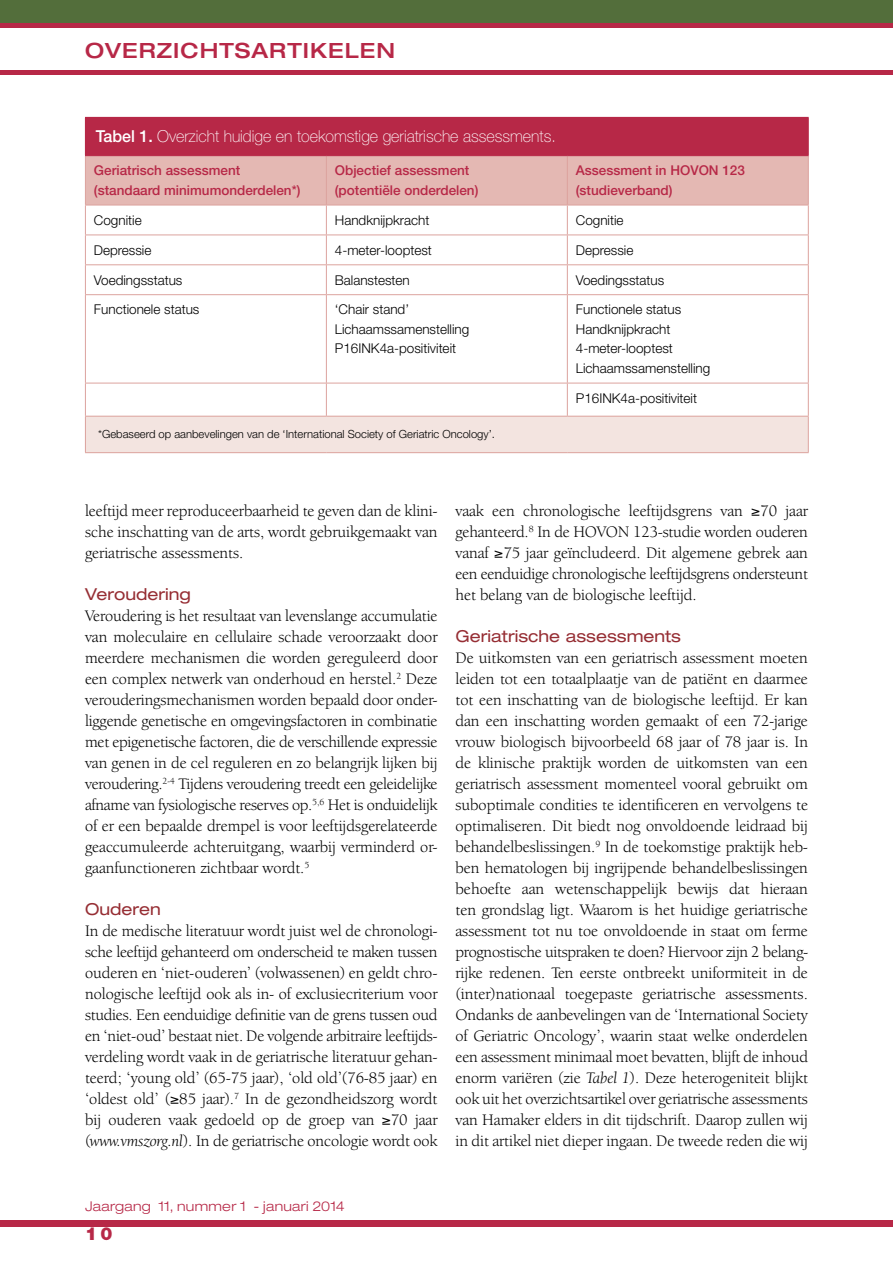
<style>
.page{position:relative;width:893px;height:1263px;background:#fff}
.page>*{position:absolute;margin:0;border:0;box-sizing:border-box;transform-origin:0 0}
.t1{font:500 expanded 21px "Helvetica Neue LT Std";letter-spacing:.05em;color:#b72847}
.t2{font:900 18px "Helvetica Neue LT Std";color:#b72847}
.t3{font:16.5px/21px "Berkeley Oldstyle IT Cby BT";color:#000;text-align:justify}
.t4{font:100 16.5px "Helvetica Neue LT Std";color:#fff}
.t5{font:expanded 16.5px "Helvetica Neue LT Std";color:#962e34}
.t6{font:300 13.5px/19.5px "Helvetica Neue LT Std";color:#000}
.t7{font:500 13.5px/19.5px "Helvetica Neue LT Std";color:#b72847}
.t8{font:300 expanded 13.5px "Helvetica Neue LT Std";letter-spacing:.02em;color:#b72847}
.t9{font:300 11.25px "Helvetica Neue LT Std";color:#000}
.s1{font-weight:500}
.s2{font-style:italic}
</style>
<div class="page">
<div style="left:0;top:0;width:893px;height:23px;background:#536e3b"></div>
<div style="left:0;top:1220px;width:893px;height:7px;background:#b72847"></div>
<hr style="left:0;top:70px;width:893px;height:4px;background:#b72847">
<div style="left:0;top:23px;width:893px;height:5px;background:#b72847"></div>
<div style="left:85px;top:117px;width:723px;height:39px;background:#b72847"></div>
<div style="left:86px;top:156px;width:722px;height:49px;background:#e4b8b3"></div>
<svg style="left:86px;top:206px;width:722px;height:210px"></svg>
<div style="left:85px;top:416px;width:723px;height:37px;background:#f3e4e0"></div>
<hr style="left:85px;top:156px;width:1px;height:49px;background:#dca39e">
<hr style="left:326px;top:156px;width:1px;height:49px;background:#dca39e">
<hr style="left:567px;top:156px;width:1px;height:49px;background:#dca39e">
<hr style="left:808px;top:156px;width:1px;height:49px;background:#dca39e">
<hr style="left:85px;top:205px;width:241px;height:1px;background:#dca39e">
<hr style="left:85px;top:205px;width:1px;height:30px;background:#dca39e">
<hr style="left:326px;top:205px;width:241px;height:1px;background:#dca39e">
<hr style="left:326px;top:205px;width:1px;height:30px;background:#dca39e">
<hr style="left:567px;top:205px;width:242px;height:1px;background:#dca39e">
<hr style="left:567px;top:205px;width:1px;height:30px;background:#dca39e">
<hr style="left:808px;top:205px;width:1px;height:30px;background:#dca39e">
<hr style="left:85px;top:235px;width:241px;height:1px;background:#dca39e">
<hr style="left:326px;top:235px;width:241px;height:1px;background:#dca39e">
<hr style="left:567px;top:235px;width:242px;height:1px;background:#dca39e">
<hr style="left:85px;top:264px;width:241px;height:1px;background:#dca39e">
<svg style="left:85px;top:235px;width:1px;height:59px"></svg>
<hr style="left:326px;top:264px;width:241px;height:1px;background:#dca39e">
<svg style="left:326px;top:235px;width:1px;height:59px"></svg>
<hr style="left:567px;top:264px;width:242px;height:1px;background:#dca39e">
<svg style="left:567px;top:235px;width:1px;height:59px"></svg>
<svg style="left:808px;top:235px;width:1px;height:59px"></svg>
<hr style="left:85px;top:294px;width:241px;height:1px;background:#dca39e">
<hr style="left:85px;top:295px;width:1px;height:88px;background:#dca39e">
<hr style="left:326px;top:294px;width:241px;height:1px;background:#dca39e">
<hr style="left:326px;top:295px;width:1px;height:88px;background:#dca39e">
<hr style="left:567px;top:294px;width:242px;height:1px;background:#dca39e">
<hr style="left:567px;top:295px;width:1px;height:88px;background:#dca39e">
<hr style="left:808px;top:295px;width:1px;height:88px;background:#dca39e">
<hr style="left:85px;top:383px;width:241px;height:1px;background:#dca39e">
<hr style="left:85px;top:383px;width:1px;height:33px;background:#dca39e">
<hr style="left:326px;top:383px;width:241px;height:1px;background:#dca39e">
<hr style="left:326px;top:383px;width:1px;height:33px;background:#dca39e">
<hr style="left:567px;top:383px;width:242px;height:1px;background:#dca39e">
<hr style="left:567px;top:383px;width:1px;height:33px;background:#dca39e">
<hr style="left:808px;top:383px;width:1px;height:33px;background:#dca39e">
<hr style="left:85px;top:416px;width:241px;height:1px;background:#dca39e">
<hr style="left:85px;top:417px;width:1px;height:35px;background:#dca39e">
<hr style="left:326px;top:416px;width:241px;height:1px;background:#dca39e">
<hr style="left:567px;top:416px;width:242px;height:1px;background:#dca39e">
<hr style="left:808px;top:417px;width:1px;height:35px;background:#dca39e">
<hr style="left:85px;top:452px;width:241px;height:1px;background:#dca39e">
<hr style="left:326px;top:452px;width:241px;height:1px;background:#dca39e">
<hr style="left:567px;top:452px;width:242px;height:1px;background:#dca39e">
<hr style="left:567px;top:117px;width:242px;height:1px;background:#b72847">
<hr style="left:808px;top:118px;width:1px;height:37px;background:#b72847">
<hr style="left:567px;top:155px;width:242px;height:1px;background:#b72847">
<p class="t1" style="left:85px;top:37px;width:312px">OVERZICHTSARTIKELEN</p>
<p class="t4" style="left:96px;top:127px;width:462px"><span class="s1">Tabel 1.</span> Overzicht huidige en toekomstige geriatrische assessments.</p>
<p class="t7" style="left:94px;top:161px;width:208px">Geriatrisch assessment (standaard minimumonderdelen*)</p>
<p class="t7" style="left:335px;top:161px;width:145px">Objectief assessment (potentiële onderdelen)</p>
<p class="t7" style="left:576px;top:161px;width:171px">Assessment in HOVON 123 (studieverband)</p>
<p class="t6" style="left:94px;top:210px;width:49px">Cognitie</p>
<p class="t6" style="left:335px;top:210px;width:96px">Handknijpkracht</p>
<p class="t6" style="left:576px;top:210px;width:49px">Cognitie</p>
<p class="t6" style="left:94px;top:240px;width:59px">Depressie</p>
<p class="t6" style="left:335px;top:240px;width:99px">4-meter-looptest</p>
<p class="t6" style="left:576px;top:240px;width:59px">Depressie</p>
<p class="t6" style="left:94px;top:270px;width:90px">Voedingsstatus</p>
<p class="t6" style="left:335px;top:270px;width:77px">Balanstesten</p>
<p class="t6" style="left:576px;top:270px;width:90px">Voedingsstatus</p>
<p class="t6" style="left:94px;top:300px;width:107px">Functionele status</p>
<p class="t6" style="left:335px;top:300px;width:136px">‘Chair stand’<br>Lichaamssamenstelling<br>P16INK4a-positiviteit</p>
<p class="t6" style="left:576px;top:300px;width:136px">Functionele status<br>Handknijpkracht<br>4-meter-looptest<br>Lichaamssamenstelling</p>
<p class="t6" style="left:576px;top:388px;width:123px">P16INK4a-positiviteit</p>
<p class="t9" style="left:98px;top:428px;width:398px">*Gebaseerd op aanbevelingen van de ‘International Society of Geriatric Oncology’.</p>
<p class="t3" style="left:85px;top:500px;width:354px">leeftijd meer reproduceerbaarheid te geven dan de klini&shy;sche inschatting van de arts, wordt gebruikgemaakt van geriatrische assessments.</p>
<p class="t5" style="left:85px;top:584px;width:107px">Veroudering</p>
<p class="t3" style="left:85px;top:605px;width:354px">Veroudering is het resultaat van levenslange accumulatie van moleculaire en cellulaire schade veroorzaakt door meerdere mechanismen die worden gereguleerd door een complex netwerk van onderhoud en herstel.<sup>2</sup> Deze verouderingsmechanismen worden bepaald door onder&shy;liggende genetische en omgevingsfactoren in combinatie met epigenetische factoren, die de verschillende expressie van genen in de cel reguleren en zo belangrijk lijken bij veroudering.<sup>2-4</sup> Tijdens veroudering treedt een geleidelijke afname van fysiologische reserves op.<sup>5,6</sup> Het is onduidelijk of er een bepaalde drempel is voor leeftijdsgerelateerde geaccumuleerde achteruitgang, waarbij verminderd or&shy;gaanfunctioneren zichtbaar wordt.<sup>5</sup></p>
<p class="t5" style="left:85px;top:899px;width:77px">Ouderen</p>
<p class="t3" style="left:85px;top:920px;width:354px">In de medische literatuur wordt juist wel de chronologi&shy;sche leeftijd gehanteerd om onderscheid te maken tussen ouderen en ‘niet-ouderen’ (volwassenen) en geldt chro&shy;nologische leeftijd ook als in- of exclusiecriterium voor studies. Een eenduidige definitie van de grens tussen oud en ‘niet-oud’ bestaat niet. De volgende arbitraire leeftijds&shy;verdeling wordt vaak in de geriatrische literatuur gehan&shy;teerd; ‘young old’ (65-75 jaar), ‘old old’(76-85 jaar) en ‘oldest old’ (≥85 jaar).<sup>7</sup> In de gezondheidszorg wordt bij ouderen vaak gedoeld op de groep van ≥70 jaar (<span class="s2">www.vmszorg.nl</span>). In de geriatrische oncologie wordt ook</p>
<p class="t3" style="left:455px;top:500px;width:354px">vaak een chronologische leeftijdsgrens van ≥70 jaar gehanteerd.<sup>8</sup> In de HOVON 123-studie worden ouderen vanaf ≥75 jaar geïncludeerd. Dit algemene gebrek aan een eenduidige chronologische leeftijdsgrens ondersteunt het belang van de biologische leeftijd.</p>
<p class="t5" style="left:455px;top:626px;width:227px">Geriatrische assessments</p>
<p class="t3" style="left:455px;top:647px;width:354px">De uitkomsten van een geriatrisch assessment moeten leiden tot een totaalplaatje van de patiënt en daarmee tot een inschatting van de biologische leeftijd. Er kan dan een inschatting worden gemaakt of een 72-jarige vrouw biologisch bijvoorbeeld 68 jaar of 78 jaar is. In de klinische praktijk worden de uitkomsten van een geriatrisch assessment momenteel vooral gebruikt om suboptimale condities te identificeren en vervolgens te optimaliseren. Dit biedt nog onvoldoende leidraad bij behandelbeslissingen.<sup>9</sup> In de toekomstige praktijk heb&shy;ben hematologen bij ingrijpende behandelbeslissingen behoefte aan wetenschappelijk bewijs dat hieraan ten grondslag ligt. Waarom is het huidige geriatrische assessment tot nu toe onvoldoende in staat om ferme prognostische uitspraken te doen? Hiervoor zijn 2 belang&shy;rijke redenen. Ten eerste ontbreekt uniformiteit in de (inter)nationaal toegepaste geriatrische assessments.<br>Ondanks de aanbevelingen van de ‘International Society of Geriatric Oncology’, waarin staat welke onderdelen een assessment minimaal moet bevatten, blijft de inhoud enorm variëren (zie <span class="s2">Tabel 1</span>). Deze heterogeniteit blijkt ook uit het overzichtsartikel over geriatrische assessments van Hamaker elders in dit tijdschrift. Daarop zullen wij in dit artikel niet dieper ingaan. De tweede reden die wij</p>
<p class="t8" style="left:85px;top:1198px;width:261px">Jaargang 11, nummer 1 - januari 2014</p>
<p class="t2" style="left:85px;top:1222px;width:29px">10</p>
</div>
